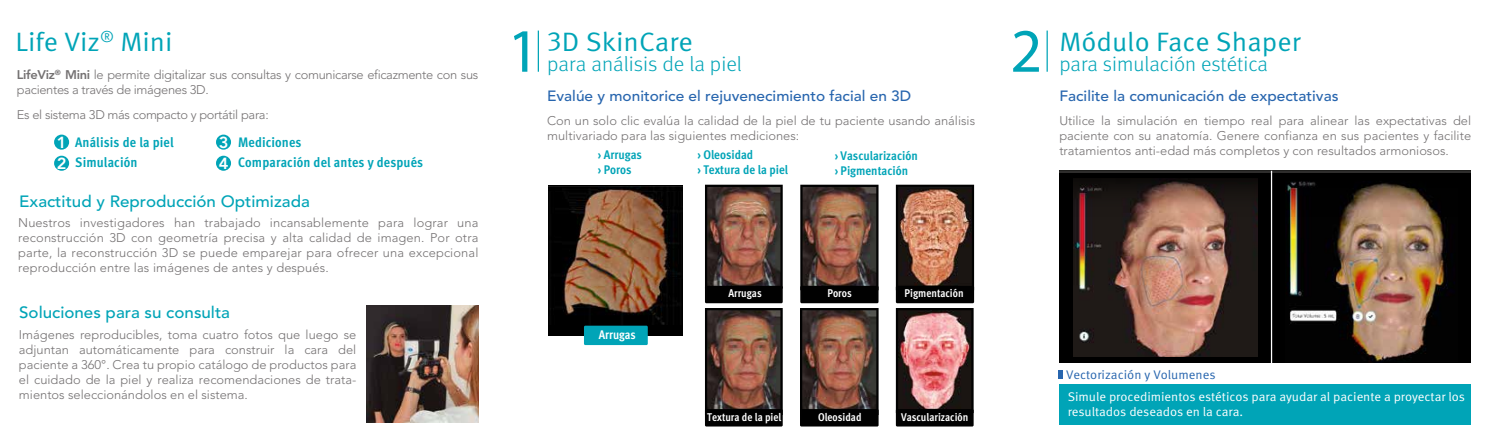
<style>
.page{position:relative;width:1489px;height:442px;background:#fff}
.page>*{position:absolute;margin:0;border:0;box-sizing:border-box;transform-origin:0 0}
.t1{font:62px "Myriad Pro";color:#00a4b7}
.t2{font:26.62px "Meta Pro Norm";color:#00a4b7}
.t3{font:26.62px "Meta Pro Norm";color:#00a4b7;scale:1.04 1}
.t4{font:300 20.62px "Meta Pro";color:#00a4b7}
.t5{font:300 20.62px "Meta Pro";color:#00a4b7;scale:1.04 1}
.t6{font:500 16.25px "Avenir";color:#00a4b7;scale:1.04 1}
.t7{font:800 15.88px/20.5px "Avenir";color:#fff}
.t8{font:500 14.75px "Avenir";color:#2765ae;scale:1.04 1}
.t9{font:700 condensed 13.75px/20.6px "Meta Pro";letter-spacing:.01em;color:#00a4b7}
.t10{font:300 12.5px/15px "Avenir";color:#747172;text-align:justify}
.t11{font:300 12.5px/15px "Avenir";letter-spacing:-.025em;color:#747172}
.t12{font:12.5px/15px "Meta Pro Norm";letter-spacing:-.005em;color:#fff}
.t13{font:700 condensed 12.5px/15px "Meta Pro";color:#00a4b7}
.t14{font:12.5px "Meta Pro";color:#2765ae}
.t15{font:700 condensed 12.5px "Meta Pro";color:#fff}
.t16{font:700 condensed 11.25px "Meta Pro";color:#fff}
.s1{font-weight:800}
</style>
<div class="page">
<div style="left:54px;top:134px;width:15px;height:15px;background:#00a4b7;border-radius:50%"></div>
<div style="left:54px;top:156px;width:15px;height:15px;background:#00a4b7;border-radius:50%"></div>
<div style="left:216px;top:134px;width:15px;height:15px;background:#00a4b7;border-radius:50%"></div>
<div style="left:216px;top:156px;width:15px;height:15px;background:#00a4b7;border-radius:50%"></div>
<hr style="left:537px;top:31px;width:2px;height:41px;background:#00a4b7">
<hr style="left:1046px;top:31px;width:1px;height:41px;background:#00a4b7">
<div style="left:1059px;top:171px;width:411px;height:191px;background:#000"></div>
<div style="left:1059px;top:384px;width:411px;height:41px;background:#00a4b7"></div>
<img style="left:366px;top:305px;width:112px;height:117px">
<img style="left:1073px;top:216px;width:184px;height:141px">
<img style="left:1288px;top:216px;width:167px;height:146px">
<svg style="left:1059px;top:172px;width:411px;height:44px"></svg>
<hr style="left:1059px;top:171px;width:411px;height:1px;background:#2e2d2c">
<svg style="left:1058px;top:370px;width:4px;height:8px"></svg>
<div style="left:548px;top:184px;width:135px;height:151px;background:#000"></div>
<img style="left:549px;top:186px;width:134px;height:138px">
<div style="left:584px;top:325px;width:63px;height:20px;background:#00a4b7"></div>
<div style="left:705px;top:285px;width:77px;height:18px;background:#010101"></div>
<img style="left:705px;top:184px;width:77px;height:102px">
<div style="left:800px;top:285px;width:78px;height:18px;background:#010101"></div>
<img style="left:800px;top:184px;width:78px;height:106px">
<div style="left:895px;top:409px;width:78px;height:17px;background:#010101"></div>
<img style="left:895px;top:308px;width:78px;height:105px">
<div style="left:705px;top:409px;width:77px;height:17px;background:#010101"></div>
<img style="left:705px;top:308px;width:77px;height:102px">
<div style="left:895px;top:285px;width:79px;height:18px;background:#010101"></div>
<img style="left:895px;top:184px;width:79px;height:106px">
<div style="left:800px;top:409px;width:78px;height:17px;background:#010101"></div>
<img style="left:800px;top:308px;width:78px;height:102px">
<hr style="left:1270px;top:171px;width:1px;height:192px;background:#fff">
<h2 class="t2" style="left:15px;top:21px;width:159px">Life Viz<sup>®</sup> Mini</h2>
<h1 class="t1" style="left:507px;top:13px;width:33px">1</h1>
<h1 class="t1" style="left:1010px;top:13px;width:33px">2</h1>
<h2 class="t2" style="left:1059px;top:21px;width:243px">Módulo Face Shaper</h2>
<h3 class="t4" style="left:1059px;top:49px;width:210px">para simulación estética</h3>
<h2 class="t3" style="left:547px;top:21px;width:142px">3D SkinCare</h2>
<h3 class="t5" style="left:547px;top:49px;width:189px">para análisis de la piel</h3>
<p class="t8" style="left:547px;top:88px;width:351px">Evalúe y monitorice el rejuvenecimiento facial en 3D</p>
<p class="t8" style="left:1059px;top:88px;width:270px">Facilite la comunicación de expectativas</p>
<p class="t11" style="left:17px;top:67px;width:463px"><span class="s1">LifeViz</span><sup>®</sup> <span class="s1">Mini</span> le permite digitalizar sus consultas y comunicarse eficazmente con sus pacientes a través de imágenes 3D.</p>
<p class="t11" style="left:17px;top:107px;width:253px">Es el sistema 3D más compacto y portátil para:</p>
<p class="t10" style="left:547px;top:113px;width:429px">Con un solo clic evalúa la calidad de la piel de tu paciente usando análisis multivariado para las siguientes mediciones:</p>
<p class="t10" style="left:1059px;top:113px;width:413px">Utilice la simulación en tiempo real para alinear las expectativas del paciente con su anatomía. Genere confianza en sus pacientes y facilite tratamientos anti-edad más completos y con resultados armoniosos.</p>
<p class="t9" style="left:75px;top:131px;width:100px">Análisis de la piel<br>Simulación</p>
<p class="t9" style="left:238px;top:131px;width:187px">Mediciones<br>Comparación del antes y después</p>
<p class="t7" style="left:57px;top:132px;width:11px">1<br>2</p>
<p class="t7" style="left:219px;top:132px;width:11px;line-height:21.1px">3<br>4</p>
<p class="t13" style="left:598px;top:147px;width:46px">› Arrugas › Poros</p>
<p class="t13" style="left:697px;top:147px;width:92px">› Oleosidad<br>› Textura de la piel</p>
<p class="t13" style="left:834px;top:147px;width:84px">› Vascularización › Pigmentación</p>
<h3 class="t6" style="left:19px;top:191px;width:281px">Exactitud y Reproducción Optimizada</h3>
<p class="t10" style="left:18px;top:215px;width:462px">Nuestros investigadores han trabajado incansablemente para lograr una reconstrucción 3D con geometría precisa y alta calidad de imagen. Por otra parte, la reconstrucción 3D se puede emparejar para ofrecer una excepcional reproducción entre las imágenes de antes y después.</p>
<h3 class="t6" style="left:19px;top:302px;width:204px">Soluciones para su consulta</h3>
<p class="t10" style="left:19px;top:327px;width:339px">Imágenes reproducibles, toma cuatro fotos que luego se adjuntan automáticamente para construir la cara del paciente a 360°. Crea tu propio catálogo de productos para el cuidado de la piel y realiza recomendaciones de trata&shy;mientos seleccionándolos en el sistema.</p>
<p class="t15" style="left:598px;top:324px;width:39px">Arrugas</p>
<p class="t16" style="left:728px;top:285px;width:35px">Arrugas</p>
<p class="t16" style="left:827px;top:285px;width:26px">Poros</p>
<p class="t16" style="left:904px;top:285px;width:60px">Pigmentación</p>
<p class="t16" style="left:707px;top:408px;width:76px">Textura de la piel</p>
<p class="t16" style="left:901px;top:408px;width:69px">Vascularización</p>
<p class="t16" style="left:818px;top:408px;width:45px">Oleosidad</p>
<p class="t14" style="left:1065px;top:366px;width:151px">Vectorización y Volumenes</p>
<p class="t12" style="left:1067px;top:388px;width:399px">Simule procedimientos estéticos para ayudar al paciente a proyectar los resultados deseados en la cara.</p>
</div>
